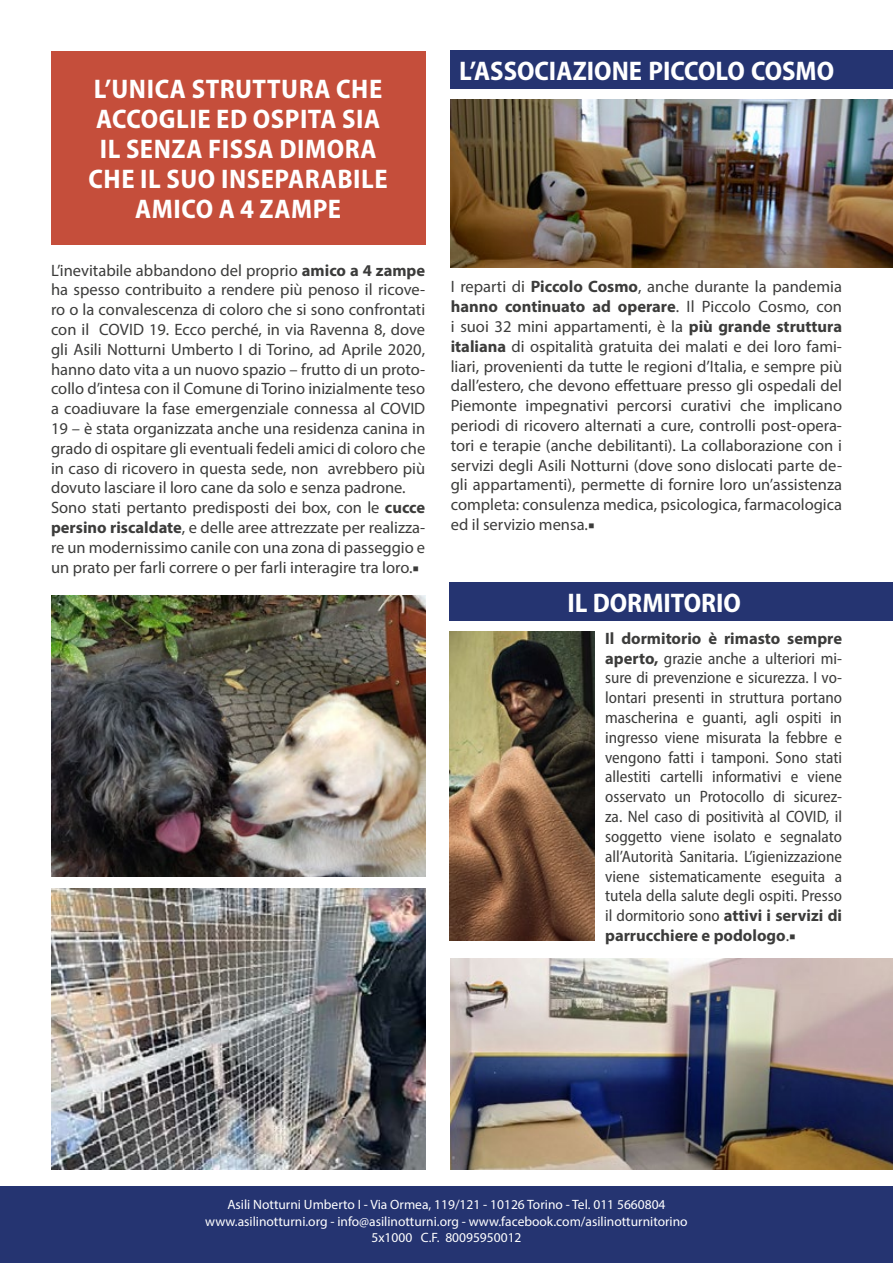
<style>
.page{position:relative;width:893px;height:1263px;background:#fff}
.page>*{position:absolute;margin:0;border:0;box-sizing:border-box;transform-origin:0 0}
.t1{font:700 semi-condensed 27px/30px "Myriad Pro";letter-spacing:.02em;color:#fff;text-align:center}
.t2{font:700 semi-condensed 27px "Myriad Pro";color:#fff}
.t3{font:16.5px/19.8px "Myriad Pro";color:#3c3c3b;text-align:justify}
.t4{font:semi-condensed 16.5px/19.8px "Myriad Pro";color:#3c3c3b;text-align:justify}
.t5{font:13.5px/16.2px "Myriad Pro";color:#fff;text-align:center}
.s1{font-weight:700}
.s2{font-family:"Minion Pro"}
.s3{font-weight:700;font-stretch:normal}
.s4{font-stretch:normal}
.s5{font-family:"Minion Pro";font-stretch:normal}
</style>
<div class="page">
<div style="left:0;top:1186px;width:893px;height:77px;background:#253471"></div>
<img style="left:451px;top:100px;width:442px;height:168px">
<div style="left:451px;top:51px;width:442px;height:38px;background:#253471"></div>
<img style="left:450px;top:631px;width:144px;height:310px">
<img style="left:451px;top:959px;width:442px;height:210px">
<img style="left:51px;top:596px;width:374px;height:281px">
<img style="left:51px;top:889px;width:374px;height:280px">
<div style="left:51px;top:51px;width:374px;height:193px;background:#c54e3b"></div>
<div style="left:450px;top:582px;width:443px;height:38px;background:#253471"></div>
<h1 class="t1" style="left:89px;top:73px;width:301px">L’UNICA STRUTTURA CHE<br>ACCOGLIE ED OSPITA SIA<br>IL SENZA FISSA DIMORA<br>CHE IL SUO INSEPARABILE<br>AMICO A 4 ZAMPE</h1>
<p class="t3" style="left:51px;top:260px;width:376px;text-align:left">L’inevitabile abbandono del proprio <span class="s1">amico a 4 zampe </span>ha spesso contribuito a rendere più penoso il ricove&shy;ro o la convalescenza di coloro che si sono confrontati con il COVID 19. Ecco perché, in via Ravenna 8, dove gli Asili Notturni Umberto I di Torino, ad Aprile 2020, hanno dato vita a un nuovo spazio – frutto di un proto&shy;collo d’intesa con il Comune di Torino inizialmente teso a coadiuvare la fase emergenziale connessa al COVID 19 – è stata organizzata anche una residenza canina in grado di ospitare gli eventuali fedeli amici di coloro che in caso di ricovero in questa sede, non avrebbero più dovuto lasciare il loro cane da solo e senza padrone.<br>Sono stati pertanto predisposti dei box, con le <span class="s1">cucce persino riscaldate</span>, e delle aree attrezzate per realizza&shy;re un modernissimo canile con una zona di passeggio e un prato per farli correre o per farli interagire tra loro.<span class="s2">■</span></p>
<h1 class="t2" style="left:459px;top:53px;width:376px">L’ASSOCIAZIONE PICCOLO COSMO</h1>
<p class="t3" style="left:451px;top:277px;width:393px">I reparti di <span class="s1">Piccolo Cosmo</span>, anche durante la pandemia <span class="s1">hanno continuato ad operare</span>. Il Piccolo Cosmo, con i suoi 32 mini appartamenti, è la <span class="s1">più grande struttura italiana</span> di ospitalità gratuita dei malati e dei loro fami&shy;liari, provenienti da tutte le regioni d’Italia, e sempre più dall’estero, che devono effettuare presso gli ospedali del Piemonte impegnativi percorsi curativi che implicano periodi di ricovero alternati a cure, controlli post-opera&shy;tori e terapie (anche debilitanti). La collaborazione con i servizi degli Asili Notturni (dove sono dislocati parte de&shy;gli appartamenti), permette di fornire loro un’assistenza completa: consulenza medica, psicologica, farmacologica ed il servizio mensa.<span class="s2">■</span></p>
<h1 class="t2" style="left:567px;top:585px;width:175px">IL DORMITORIO</h1>
<p class="t4" style="left:605px;top:628px;width:238px"><span class="s3">Il dormitorio è rimasto sempre aperto,</span> grazie anche a ulteriori mi&shy;sure di prevenzione e sicurezza. I vo&shy;lontari presenti in struttura portano mascherina e guanti, agli ospiti in ingresso viene misurata la febbre e vengono fatti i tamponi. Sono stati allestiti cartelli informativi e viene osservato un Protocollo di sicurez&shy;za. Nel caso di positività al COVID, il soggetto viene isolato e segnalato all’Autorità Sanitaria. L’igienizzazione viene sistematicamente eseguita a tutela della salute degli ospiti. Presso il dormitorio sono <span class="s3">attivi i servizi di parrucchiere e podologo</span><span class="s4">.</span><span class="s5">■</span></p>
<p class="t5" style="left:205px;top:1196px;width:484px">Asili Notturni Umberto I - Via Ormea, 119/121 - 10126 Torino - Tel. 011 5660804 www.asilinotturni.org - info@asilinotturni.org - www.facebook.com/asilinotturnitorino<br>5x1000 C.F. 80095950012</p>
</div>
